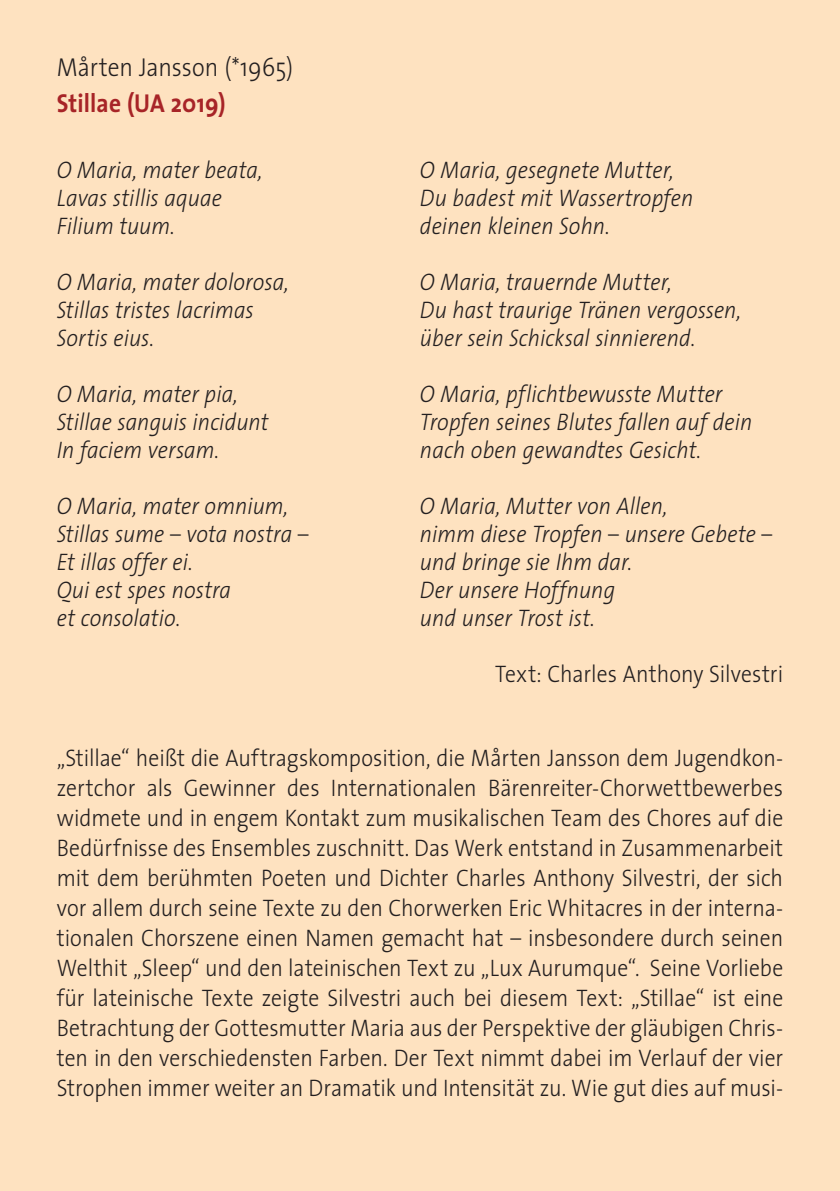
<style>
.page{position:relative;width:840px;height:1191px;background:#fff}
.page>*{position:absolute;margin:0;border:0;box-sizing:border-box;transform-origin:0 0}
.t1{font:300 26px "The Sans";color:#231f20;scale:.9 1}
.t2{font:700 26px "The Sans";letter-spacing:.01em;color:#a72427;scale:.9 1}
.t3{font:300 24px/30px "The Sans";color:#231f20;text-align:justify;scale:.9 1}
.t4{font:italic 300 24px/28px "The Sans";color:#231f20;scale:.9 1}
</style>
<div class="page">
<div style="left:0;top:0;width:839px;height:1191px;background:#fee2c0"></div>
<p class="t1" style="left:57px;top:45px;width:264px">Mårten Jansson (*1965)</p>
<p class="t2" style="left:57px;top:81px;width:189px">Stillae (UA 2019)</p>
<p class="t4" style="left:57px;top:155px;width:230px">O Maria, mater beata,<br>Lavas stillis aquae<br>Filium tuum.</p>
<p class="t4" style="left:57px;top:267px;width:259px">O Maria, mater dolorosa,<br>Stillas tristes lacrimas<br>Sortis eius.</p>
<p class="t4" style="left:57px;top:379px;width:237px">O Maria, mater pia,<br>Stillae sanguis incidunt<br>In faciem versam.</p>
<p class="t4" style="left:57px;top:491px;width:281px">O Maria, mater omnium,<br>Stillas sume – vota nostra –<br>Et illas offer ei.<br>Qui est spes nostra<br>et consolatio.</p>
<p class="t4" style="left:420px;top:155px;width:305px">O Maria, gesegnete Mutter,<br>Du badest mit Wassertropfen deinen kleinen Sohn.</p>
<p class="t4" style="left:420px;top:267px;width:358px">O Maria, trauernde Mutter,<br>Du hast traurige Tränen vergossen, über sein Schicksal sinnierend.</p>
<p class="t4" style="left:420px;top:379px;width:370px">O Maria, pflichtbewusste Mutter<br>Tropfen seines Blutes fallen auf dein nach oben gewandtes Gesicht.</p>
<p class="t4" style="left:420px;top:491px;width:392px">O Maria, Mutter von Allen,<br>nimm diese Tropfen – unsere Gebete – und bringe sie Ihm dar.<br>Der unsere Hoffnung<br>und unser Trost ist.</p>
<p class="t3" style="left:495px;top:658px;width:321px">Text: Charles Anthony Silvestri</p>
<p class="t3" style="left:57px;top:742px;width:808px">„Stillae“ heißt die Auftragskomposition, die Mårten Jansson dem Jugendkon&shy;zertchor als Gewinner des Internationalen Bärenreiter-Chorwettbewerbes widmete und in engem Kontakt zum musikalischen Team des Chores auf die Bedürfnisse des Ensembles zuschnitt. Das Werk entstand in Zusammenarbeit mit dem berühmten Poeten und Dichter Charles Anthony Silvestri, der sich vor allem durch seine Texte zu den Chorwerken Eric Whitacres in der interna&shy;tionalen Chorszene einen Namen gemacht hat – insbesondere durch seinen Welthit „Sleep“ und den lateinischen Text zu „Lux Aurumque“. Seine Vorliebe für lateinische Texte zeigte Silvestri auch bei diesem Text: „Stillae“ ist eine Betrachtung der Gottesmutter Maria aus der Perspektive der gläubigen Chris&shy;ten in den verschiedensten Farben. Der Text nimmt dabei im Verlauf der vier Strophen immer weiter an Dramatik und Intensität zu. Wie gut dies auf musi-</p>
</div>
